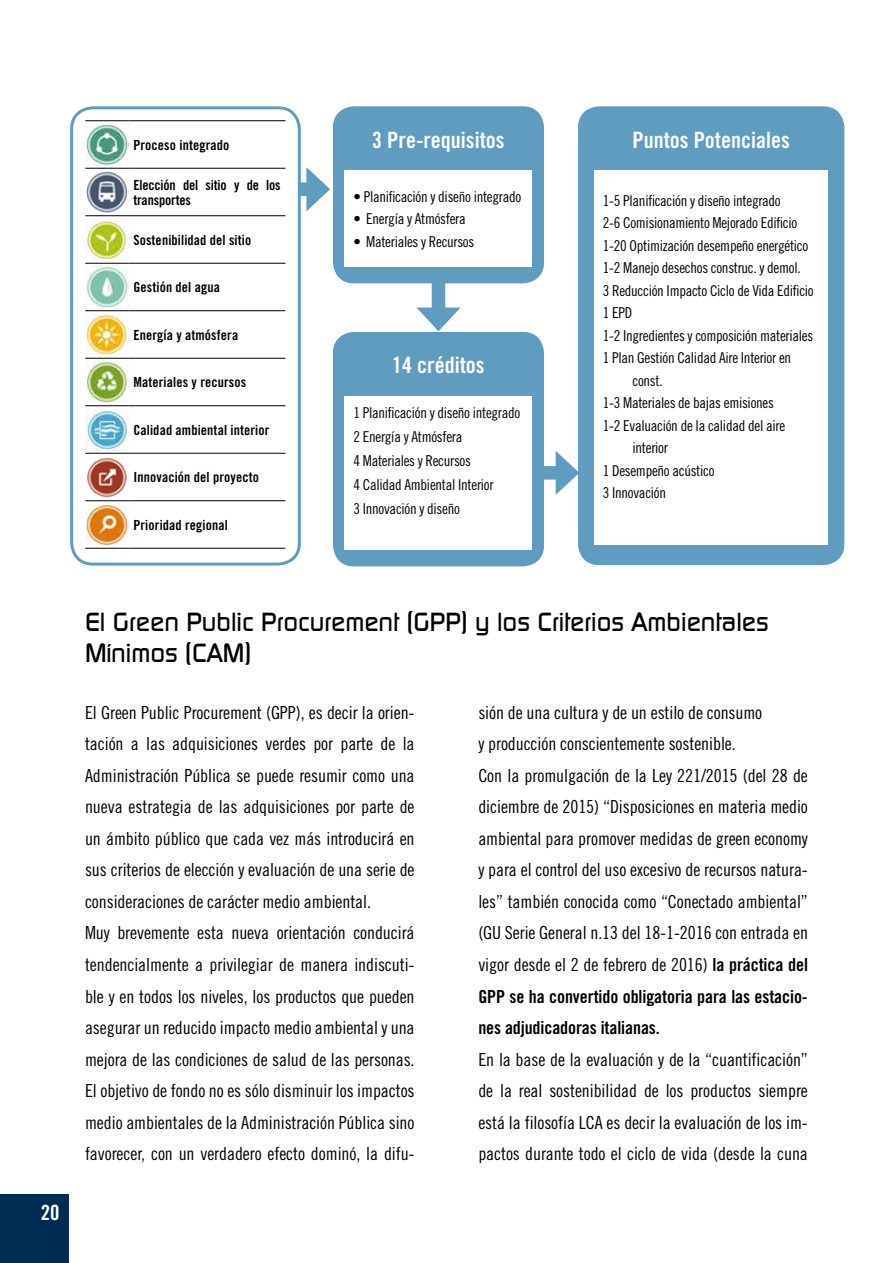
<style>
.page{position:relative;width:893px;height:1263px;background:#fff}
.page>*{position:absolute;margin:0;border:0;box-sizing:border-box;transform-origin:0 0}
.t1{font:500 25.5px/30.6px "Digital";color:#000}
.t2{font:22.5px "Trade Gothic Bold Cond Twenty";color:#fff}
.t3{font:21px "Trade Gothic Bold Cond Twenty";color:#fff}
.t4{font:18px/31.5px "Trade Gothic Cond Eighteen";letter-spacing:-.005em;color:#000}
.t5{font:18px/31.5px "Trade Gothic Bold Cond Twenty";letter-spacing:-.005em;color:#000}
.t6{font:15px/24px "Trade Gothic Cond Eighteen";letter-spacing:-.02em;color:#000}
.t7{font:13.95px "Trade Gothic Bold Cond Twenty";letter-spacing:.01em;color:#000}
.t8{font:13.95px/15.6px "Trade Gothic Bold Cond Twenty";letter-spacing:-.01em;color:#000}
.s1{font-family:"Trade Gothic Bold Cond Twenty"}
</style>
<div class="page">
<div style="left:70px;top:106px;width:231px;height:460px;border:3px solid #609cbf;border-radius:21px"></div>
<div style="left:0;top:1195px;width:68px;height:68px;background:#002c54"></div>
<svg style="left:129px;top:121px;width:156px;height:427px"></svg>
<hr style="left:85px;top:120px;width:44px;height:1px;background:#000">
<hr style="left:129px;top:120px;width:156px;height:1px;background:#000">
<hr style="left:85px;top:168px;width:44px;height:1px;background:#000">
<hr style="left:129px;top:168px;width:156px;height:1px;background:#000">
<hr style="left:85px;top:215px;width:44px;height:1px;background:#000">
<hr style="left:129px;top:215px;width:156px;height:1px;background:#000">
<hr style="left:85px;top:263px;width:44px;height:1px;background:#000">
<hr style="left:129px;top:263px;width:156px;height:1px;background:#000">
<hr style="left:85px;top:310px;width:44px;height:1px;background:#000">
<hr style="left:129px;top:310px;width:156px;height:1px;background:#000">
<hr style="left:85px;top:358px;width:44px;height:1px;background:#000">
<hr style="left:129px;top:358px;width:156px;height:1px;background:#000">
<hr style="left:85px;top:405px;width:44px;height:1px;background:#000">
<hr style="left:129px;top:405px;width:156px;height:1px;background:#000">
<hr style="left:85px;top:453px;width:44px;height:1px;background:#000">
<hr style="left:129px;top:453px;width:156px;height:1px;background:#000">
<hr style="left:85px;top:500px;width:44px;height:1px;background:#000">
<hr style="left:129px;top:500px;width:156px;height:1px;background:#000">
<hr style="left:85px;top:548px;width:44px;height:1px;background:#000">
<hr style="left:129px;top:548px;width:156px;height:1px;background:#000">
<img style="left:86px;top:123px;width:42px;height:43px">
<img style="left:86px;top:171px;width:42px;height:42px">
<img style="left:86px;top:218px;width:42px;height:43px">
<img style="left:86px;top:266px;width:42px;height:42px">
<img style="left:86px;top:313px;width:42px;height:43px">
<img style="left:86px;top:361px;width:42px;height:42px">
<img style="left:86px;top:409px;width:42px;height:42px">
<img style="left:87px;top:458px;width:40px;height:39px">
<img style="left:86px;top:503px;width:42px;height:43px">
<div style="left:333px;top:106px;width:211px;height:177px;background:#609cbf;border-radius:21px"></div>
<div style="left:333px;top:332px;width:211px;height:234px;background:#609cbf;border-radius:21px"></div>
<div style="left:578px;top:106px;width:266px;height:459px;background:#609cbf;border-radius:21px"></div>
<div style="left:345px;top:170px;width:187px;height:97px;background:#fff"></div>
<div style="left:345px;top:396px;width:187px;height:153px;background:#fff"></div>
<div style="left:594px;top:170px;width:234px;height:375px;background:#fff"></div>
<div style="left:300px;top:182px;width:16px;height:14px;background:#609cbf"></div>
<svg style="left:306px;top:167px;width:24px;height:44px"></svg>
<div style="left:543px;top:466px;width:22px;height:14px;background:#609cbf"></div>
<svg style="left:556px;top:451px;width:22px;height:44px"></svg>
<div style="left:432px;top:276px;width:13px;height:41px;background:#609cbf"></div>
<svg style="left:416px;top:307px;width:45px;height:24px"></svg>
<p class="t7" style="left:133px;top:136px;width:98px">Proceso integrado</p>
<p class="t8" style="left:133px;top:177px;width:149px">Elección del sitio y de los transportes</p>
<p class="t7" style="left:133px;top:231px;width:119px">Sostenibilidad del sitio</p>
<p class="t7" style="left:133px;top:279px;width:88px">Gestión del agua</p>
<p class="t7" style="left:133px;top:326px;width:106px">Energía y atmósfera</p>
<p class="t7" style="left:133px;top:374px;width:114px">Materiales y recursos</p>
<p class="t7" style="left:133px;top:421px;width:138px">Calidad ambiental interior</p>
<p class="t7" style="left:133px;top:469px;width:127px">Innovación del proyecto</p>
<p class="t7" style="left:133px;top:516px;width:96px">Prioridad regional</p>
<p class="t2" style="left:372px;top:126px;width:134px">3 Pre-requisitos</p>
<p class="t6" style="left:353px;top:184px;width:169px">• Planificación y diseño integrado</p>
<p class="t6" style="left:353px;top:207px;width:114px">• Energía y Atmósfera</p>
<p class="t6" style="left:353px;top:229px;width:122px">• Materiales y Recursos</p>
<p class="t2" style="left:392px;top:352px;width:94px">14 créditos</p>
<p class="t6" style="left:353px;top:401px;width:168px">1 Planificación y diseño integrado<br>2 Energía y Atmósfera<br>4 Materiales y Recursos<br>4 Calidad Ambiental Interior<br>3 Innovación y diseño</p>
<p class="t2" style="left:632px;top:126px;width:159px">Puntos Potenciales</p>
<p class="t6" style="left:603px;top:188px;width:180px">1-5 Planificación y diseño integrado</p>
<p class="t6" style="left:603px;top:211px;width:196px">2-6 Comisionamiento Mejorado Edificio</p>
<p class="t6" style="left:603px;top:233px;width:207px">1-20 Optimización desempeño energético</p>
<p class="t6" style="left:603px;top:256px;width:199px">1-2 Manejo desechos construc. y demol.</p>
<p class="t6" style="left:603px;top:278px;width:212px">3 Reducción Impacto Ciclo de Vida Edificio</p>
<p class="t6" style="left:603px;top:301px;width:31px">1 EPD</p>
<p class="t6" style="left:603px;top:323px;width:212px">1-2 Ingredientes y composición materiales</p>
<p class="t6" style="left:603px;top:346px;width:190px">1 Plan Gestión Calidad Aire Interior en</p>
<p class="t6" style="left:632px;top:368px;width:32px">const.</p>
<p class="t6" style="left:603px;top:391px;width:173px">1-3 Materiales de bajas emisiones</p>
<p class="t6" style="left:603px;top:413px;width:184px">1-2 Evaluación de la calidad del aire</p>
<p class="t6" style="left:632px;top:436px;width:37px">interior</p>
<p class="t6" style="left:603px;top:458px;width:113px">1 Desempeño acústico</p>
<p class="t6" style="left:603px;top:481px;width:65px">3 Innovación</p>
<p class="t3" style="left:41px;top:1199px;width:20px">20</p>
<h1 class="t1" style="left:85px;top:607px;width:685px">El Green Public Procurement (GPP) y los Criterios Ambientales<br>Mínimos (CAM)</h1>
<p class="t4" style="left:85px;top:697px;width:331px">El Green Public Procurement (GPP), es decir la orien&shy;tación a las adquisiciones verdes por parte de la Administración Pública se puede resumir como una nueva estrategia de las adquisiciones por parte de un ámbito público que cada vez más introducirá en sus criterios de elección y evaluación de una serie de consideraciones de carácter medio ambiental.<br>Muy brevemente esta nueva orientación conducirá tendencialmente a privilegiar de manera indiscuti&shy;ble y en todos los niveles, los productos que pueden asegurar un reducido impacto medio ambiental y una mejora de las condiciones de salud de las personas.<br>El objetivo de fondo no es sólo disminuir los impactos medio ambientales de la Administración Pública sino favorecer, con un verdadero efecto dominó, la difu-</p>
<p class="t4" style="left:478px;top:697px;width:331px">sión de una cultura y de un estilo de consumo<br>y producción conscientemente sostenible.<br>Con la promulgación de la Ley 221/2015 (del 28 de diciembre de 2015) “Disposiciones en materia medio ambiental para promover medidas de green economy y para el control del uso excesivo de recursos natura&shy;les” también conocida como “Conectado ambiental” (GU Serie General n.13 del 18-1-2016 con entrada en vigor desde el 2 de febrero de 2016) <span class="s1">la práctica del</span></p>
<p class="t5" style="left:478px;top:980px;width:331px">GPP se ha convertido obligatoria para las estacio&shy;nes adjudicadoras italianas.</p>
<p class="t4" style="left:478px;top:1043px;width:331px;text-align:justify">En la base de la evaluación y de la “cuantificación” de la real sostenibilidad de los productos siempre está la filosofía LCA es decir la evaluación de los im&shy;pactos durante todo el ciclo de vida (desde la cuna</p>
</div>
